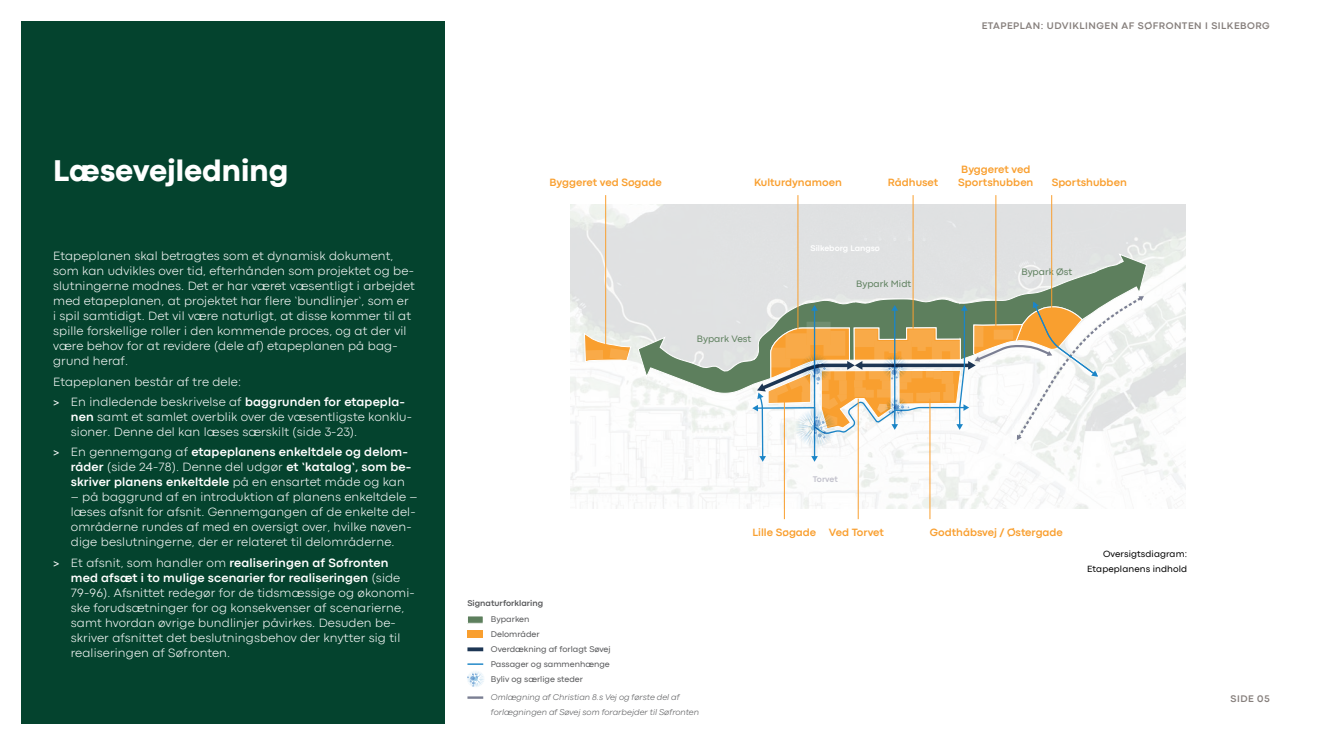
<style>
.page{position:relative;width:1323px;height:745px;background:#fff}
.page>*{position:absolute;margin:0;border:0;box-sizing:border-box;transform-origin:0 0}
.GV_Sideoverskrift{font:800 31.25px "Codec Pro";color:#fff}
.GV_Bullet_niv_1_-_hvid{font:300 12.5px/15px "Codec Pro";letter-spacing:.01em;color:#fff}
.GV_Brødtekst{font:300 12.5px/15px "Codec Pro";letter-spacing:.01em;color:#fff}
.GV_Bullet_niv_1_-_hvid-2{font:700 12.5px/15px "Codec Pro";letter-spacing:.01em;color:#fff}
.t1{font:700 11px/13.2px "Codec Pro";color:#f99f2f}
.t2{font:700 10px "Codec Pro";letter-spacing:.05em;color:#867f7c}
.t3{font:9.75px "Codec Pro";color:#5d7f5d}
.GV_Billedetekst{font:9.38px/15px "Codec Pro";letter-spacing:.01em;color:#000;text-align:right}
.t4{font:italic 300 8.62px/14.9px "Codec Pro";color:#57585a}
.t5{font:8.62px/14.9px "Codec Pro";color:#57585a}
.t6{font:700 8.62px "Codec Pro";color:#57585a}
.t7{font:700 8.5px "Codec Pro";color:#fff}
.t8{font:700 8.5px "Codec Pro";letter-spacing:-.01em;color:#c1c0cb}
.s1{font-weight:400}
.s2{font-weight:700}
.s3{font-weight:300}
</style>
<div class="page">
<div style="left:21px;top:21px;width:423px;height:702px;background:#04432e"></div>
<svg style="left:570px;top:195px;width:616px;height:325px"></svg>
<hr style="left:605px;top:195px;width:1px;height:152px;background:#f99f2f">
<hr style="left:798px;top:195px;width:1px;height:135px;background:#f99f2f">
<hr style="left:784px;top:398px;width:1px;height:121px;background:#f99f2f">
<hr style="left:858px;top:398px;width:1px;height:121px;background:#f99f2f">
<hr style="left:930px;top:398px;width:1px;height:121px;background:#f99f2f">
<hr style="left:913px;top:195px;width:1px;height:133px;background:#f99f2f">
<hr style="left:995px;top:195px;width:1px;height:133px;background:#f99f2f">
<hr style="left:1051px;top:195px;width:1px;height:133px;background:#f99f2f">
<div style="left:459px;top:662px;width:32px;height:31px;border:13px dashed #fff;border-radius:50%"></div>
<hr style="left:467px;top:647px;width:16px;height:3px;background:#1d3654">
<svg style="left:466px;top:663px;width:19px;height:24px"></svg>
<svg style="left:467px;top:696px;width:16px;height:2px"></svg>
<div style="left:467px;top:615px;width:16px;height:8px;background:#5d7f5d"></div>
<div style="left:467px;top:615px;width:16px;height:8px;border:1px solid #fff"></div>
<div style="left:467px;top:630px;width:16px;height:7px;background:#f99f2f"></div>
<p class="t2" style="left:982px;top:20px;width:290px">ETAPEPLAN: UDVIKLINGEN AF SØFRONTEN I SILKEBORG</p>
<h3 class="GV_Sideoverskrift" style="left:53px;top:152px;width:237px">Læsevejledning</h3>
<p class="GV_Brødtekst" style="left:53px;top:248px;width:363px">Etapeplanen skal betragtes som et dynamisk dokument, som kan udvikles over tid, efterhånden som projektet og be&shy;slutningerne modnes. Det er har været væsentligt i arbejdet med etapeplanen, at projektet har flere ’bundlinjer’, som er<br>i spil samtidigt. Det vil være naturligt, at disse kommer til at spille forskellige roller i den kommende proces, og at der vil være behov for at revidere (dele af) etapeplanen på bag&shy;grund heraf.</p>
<p class="GV_Brødtekst" style="left:53px;top:373px;width:189px">Etapeplanen består af tre dele:</p>
<p class="GV_Bullet_niv_1_-_hvid" style="left:71px;top:394px;width:343px;text-indent:-18px"><span class="s1">&gt;</span> En indledende beskrivelse af <span class="s2">baggrunden for etapepla&shy;nen</span> samt et samlet overblik over de væsentligste konklu&shy;sioner. Denne del kan læses særskilt (side 3-23).</p>
<p class="GV_Bullet_niv_1_-_hvid-2" style="left:71px;top:444px;width:342px;text-indent:-18px"><span class="s1">&gt;</span> <span class="s3">En gennemgang af</span> etapeplanens enkeltdele og delom&shy;råder <span class="s3">(side 24-78). Denne del udgør</span> et ’katalog’, som be&shy;skriver planens enkeltdele <span class="s3">på en ensartet måde og kan</span></p>
<p class="GV_Bullet_niv_1_-_hvid" style="left:71px;top:489px;width:348px">– på baggrund af en introduktion af planens enkeltdele – læses afsnit for afsnit. Gennemgangen af de enkelte del&shy;områderne rundes af med en oversigt over, hvilke nøven&shy;dige beslutningerne, der er relateret til delområderne.</p>
<p class="GV_Bullet_niv_1_-_hvid" style="left:71px;top:554px;width:345px;text-indent:-18px"><span class="s1">&gt;</span> Et afsnit, som handler om <span class="s2">realiseringen af Søfronten med afsæt i to mulige scenarier for realiseringen</span> (side 79-96). Afsnittet redegør for de tidsmæssige og økonomi&shy;ske forudsætninger for og konsekvenser af scenarierne, samt hvordan øvrige bundlinjer påvirkes. Desuden be&shy;skriver afsnittet det beslutningsbehov der knytter sig til realiseringen af Søfronten.</p>
<p class="t1" style="left:549px;top:175px;width:114px">Byggeret ved Søgade</p>
<p class="t1" style="left:754px;top:175px;width:89px">Kulturdynamoen</p>
<p class="t1" style="left:888px;top:175px;width:52px">Rådhuset</p>
<p class="t1" style="left:958px;top:162px;width:77px">Byggeret ved<br>Sportshubben</p>
<p class="t1" style="left:1052px;top:175px;width:77px">Sportshubben</p>
<p class="t3" style="left:697px;top:333px;width:56px">Bypark Vest</p>
<p class="t7" style="left:810px;top:243px;width:71px">Silkeborg Langsø</p>
<p class="t3" style="left:856px;top:278px;width:57px">Bypark Midt</p>
<p class="t3" style="left:1021px;top:266px;width:52px">Bypark Øst</p>
<p class="t6" style="left:467px;top:597px;width:77px">Signaturforklaring</p>
<p class="t5" style="left:491px;top:611px;width:121px">Byparken<br>Delområder<br>Overdækning af forlagt Søvej<br>Passager og sammenhænge<br>Byliv og særlige steder</p>
<p class="t4" style="left:491px;top:689px;width:210px">Omlægning af Christian 8.s Vej og første del af forlægningen af Søvej som forarbejder til Søfronten</p>
<p class="t8" style="left:813px;top:474px;width:26px">Torvet</p>
<p class="t1" style="left:752px;top:525px;width:65px">Lille Søgade</p>
<p class="t1" style="left:829px;top:525px;width:56px">Ved Torvet</p>
<p class="t1" style="left:930px;top:525px;width:134px">Godthåbsvej / Østergade</p>
<p class="GV_Billedetekst" style="left:1087px;top:546px;width:101px">Oversigtsdiagram:<br>Etapeplanens indhold</p>
<p class="t2" style="left:1230px;top:692px;width:41px">SIDE 05</p>
</div>
